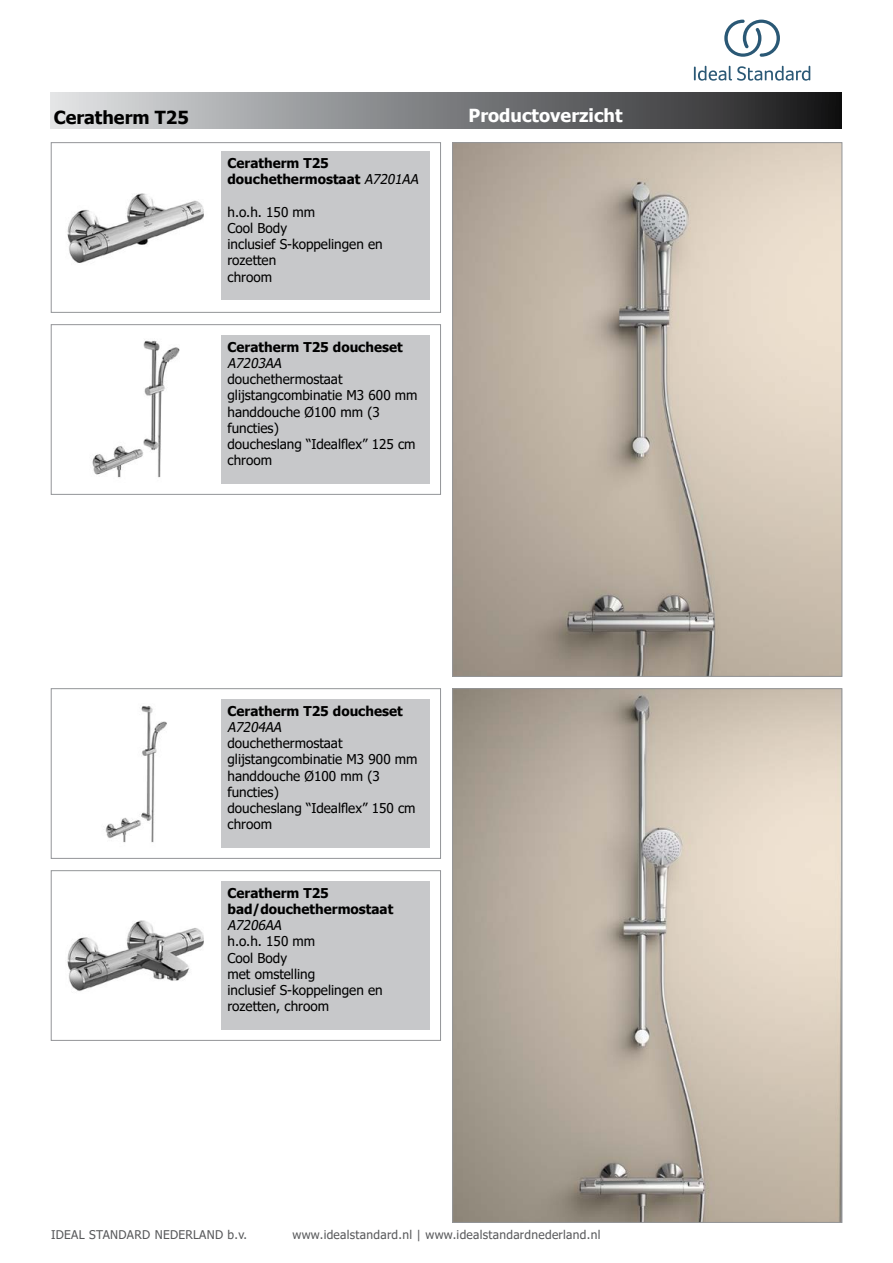
<style>
.page{position:relative;width:893px;height:1263px;background:#fff}
.page>*{position:absolute;margin:0;border:0;box-sizing:border-box;transform-origin:0 0}
.t1{font:700 18px "Tahoma";color:#fff}
.t2{font:700 18px "Tahoma";color:#000}
.t3{font:13.5px/16.2px "Tahoma";color:#000}
.t4{font:700 13.5px/16.2px "Tahoma";color:#000}
.t5{font:italic 13.5px "Tahoma";color:#000}
.t6{font:12px "Tahoma";letter-spacing:.025em;color:#58595b}
.s1{font-weight:400;font-style:italic}
</style>
<div class="page">
<div style="left:51px;top:92px;width:791px;height:37px;background:linear-gradient(to right,#dee1e3,#1a1a1b)"></div>
<div style="left:51px;top:142px;width:390px;height:171px;border:1px solid #939598"></div>
<div style="left:51px;top:688px;width:390px;height:170px;border:1px solid #939598"></div>
<img style="left:105px;top:706px;width:62px;height:137px">
<div style="left:221px;top:699px;width:209px;height:149px;background:#c7c8ca"></div>
<img style="left:67px;top:193px;width:137px;height:70px">
<div style="left:221px;top:151px;width:209px;height:149px;background:#c7c8ca"></div>
<div style="left:51px;top:324px;width:390px;height:171px;border:1px solid #939598"></div>
<img style="left:92px;top:340px;width:88px;height:138px">
<div style="left:221px;top:335px;width:209px;height:149px;background:#c7c8ca"></div>
<img style="left:454px;top:144px;width:386px;height:530px">
<img style="left:454px;top:690px;width:386px;height:530px">
<div style="left:51px;top:870px;width:390px;height:170px;border:1px solid #939598"></div>
<img style="left:67px;top:920px;width:137px;height:71px">
<div style="left:221px;top:881px;width:209px;height:149px;background:#c7c8ca"></div>
<svg style="left:694px;top:66px;width:116px;height:15px"></svg>
<svg style="left:724px;top:20px;width:56px;height:37px"></svg>
<h1 class="t2" style="left:54px;top:105px;width:137px">Ceratherm T25</h1>
<p class="t4" style="left:227px;top:156px;width:196px">Ceratherm T25 douchethermostaat <span class="s1">A7201AA</span></p>
<p class="t3" style="left:227px;top:204px;width:157px">h.o.h. 150 mm<br>Cool Body<br>inclusief S-koppelingen en rozetten<br>chroom</p>
<p class="t4" style="left:227px;top:339px;width:177px">Ceratherm T25 doucheset</p>
<p class="t5" style="left:227px;top:354px;width:59px">A7203AA</p>
<p class="t3" style="left:227px;top:372px;width:192px">douchethermostaat glijstangcombinatie M3 600 mm handdouche Ø100 mm (3 functies)<br>doucheslang “Idealflex” 125 cm chroom</p>
<h1 class="t1" style="left:469px;top:103px;width:155px">Productoverzicht</h1>
<p class="t4" style="left:227px;top:703px;width:177px">Ceratherm T25 doucheset</p>
<p class="t5" style="left:227px;top:718px;width:59px">A7204AA</p>
<p class="t3" style="left:227px;top:736px;width:192px">douchethermostaat glijstangcombinatie M3 900 mm handdouche Ø100 mm (3 functies)<br>doucheslang “Idealflex” 150 cm chroom</p>
<p class="t4" style="left:227px;top:885px;width:167px">Ceratherm T25 bad/douchethermostaat</p>
<p class="t5" style="left:227px;top:916px;width:59px">A7206AA</p>
<p class="t3" style="left:227px;top:934px;width:157px">h.o.h. 150 mm<br>Cool Body<br>met omstelling<br>inclusief S-koppelingen en rozetten, chroom</p>
<p class="t6" style="left:51px;top:1227px;width:198px">IDEAL STANDARD NEDERLAND b.v.</p>
<p class="t6" style="left:292px;top:1227px;width:309px">www.idealstandard.nl | www.idealstandardnederland.nl</p>
</div>
